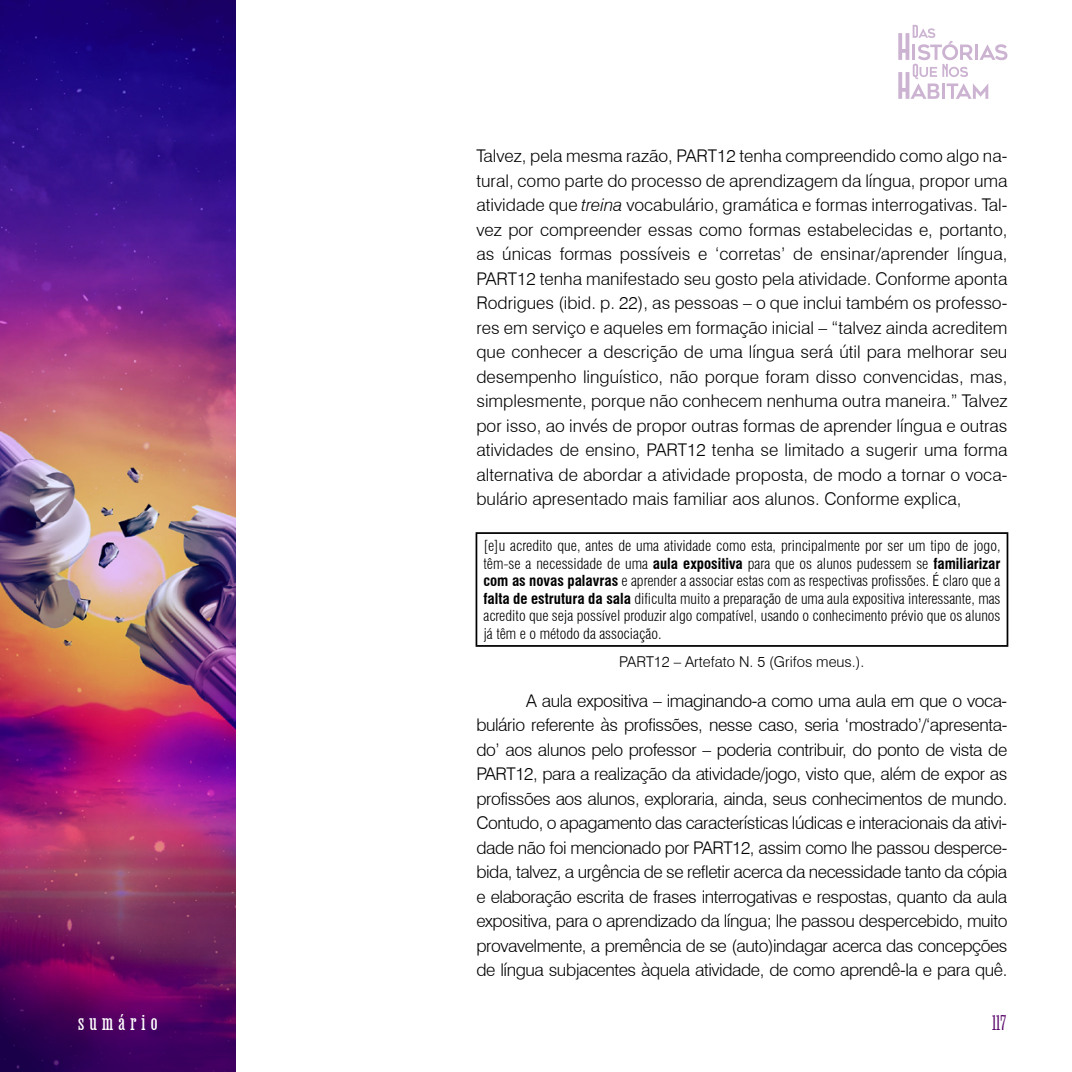
<style>
.page{position:relative;width:1072px;height:1072px;background:#fff}
.page>*{position:absolute;margin:0;border:0;box-sizing:border-box;transform-origin:0 0}
.t1{font:21px "Job Clarendon";letter-spacing:.25em;color:#fff}
.t2{font:300 19.25px "Job Clarendon";color:#540166}
.t3{font:300 17.5px/24.5px "Swiss 721 BT";letter-spacing:-.015em;color:#000;text-align:justify}
.t4{font:300 condensed 14.88px/17.5px "Swiss 721 BT";color:#000;text-align:justify}
.t5{font:300 14.88px "Swiss 721 BT";color:#000}
.s1{font-style:italic}
.s2{font-weight:700}
</style>
<div class="page">
<img style="left:0;top:0;width:236px;height:1071px">
<svg style="left:898px;top:25px;width:109px;height:74px"></svg>
<hr style="left:475px;top:532px;width:533px;height:2px;background:#000">
<hr style="left:475px;top:534px;width:2px;height:111px;background:#000">
<hr style="left:1006px;top:534px;width:2px;height:111px;background:#000">
<hr style="left:475px;top:645px;width:533px;height:2px;background:#000">
<p class="t3" style="left:476px;top:144px;width:532px">Talvez, pela mesma razão, PART12 tenha compreendido como algo na&shy;tural, como parte do processo de aprendizagem da língua, propor uma atividade que <span class="s1">treina</span> vocabulário, gramática e formas interrogativas. Tal&shy;vez por compreender essas como formas estabelecidas e, portanto, as únicas formas possíveis e ‘corretas’ de ensinar/aprender língua, PART12 tenha manifestado seu gosto pela atividade. Conforme aponta Rodrigues (ibid. p. 22), as pessoas – o que inclui também os professo&shy;res em serviço e aqueles em formação inicial – “talvez ainda acreditem que conhecer a descrição de uma língua será útil para melhorar seu desempenho linguístico, não porque foram disso convencidas, mas, simplesmente, porque não conhecem nenhuma outra maneira.” Talvez por isso, ao invés de propor outras formas de aprender língua e outras atividades de ensino, PART12 tenha se limitado a sugerir uma forma alternativa de abordar a atividade proposta, de modo a tornar o voca&shy;bulário apresentado mais familiar aos alunos. Conforme explica,</p>
<p class="t4" style="left:483px;top:537px;width:518px">[e]u acredito que, antes de uma atividade como esta, principalmente por ser um tipo de jogo, têm-se a necessidade de uma <span class="s2">aula expositiva</span> para que os alunos pudessem se <span class="s2">familiarizar com as novas palavras</span> e aprender a associar estas com as respectivas profissões. É claro que a <span class="s2">falta de estrutura da sala</span> dificulta muito a preparação de uma aula expositiva interessante, mas acredito que seja possível produzir algo compatível, usando o conhecimento prévio que os alunos já têm e o método da associação.</p>
<p class="t5" style="left:619px;top:653px;width:247px">PART12 – Artefato N. 5 (Grifos meus.).</p>
<p class="t3" style="left:476px;top:688px;width:532px;text-indent:50px">A aula expositiva – imaginando-a como uma aula em que o voca&shy;bulário referente às profissões, nesse caso, seria ‘mostrado’/‘apresenta&shy;do’ aos alunos pelo professor – poderia contribuir, do ponto de vista de PART12, para a realização da atividade/jogo, visto que, além de expor as profissões aos alunos, exploraria, ainda, seus conhecimentos de mundo.<br>Contudo, o apagamento das características lúdicas e interacionais da ativi&shy;dade não foi mencionado por PART12, assim como lhe passou desperce&shy;bida, talvez, a urgência de se refletir acerca da necessidade tanto da cópia e elaboração escrita de frases interrogativas e respostas, quanto da aula expositiva, para o aprendizado da língua; lhe passou despercebido, muito provavelmente, a premência de se (auto)indagar acerca das concepções de língua subjacentes àquela atividade, de como aprendê-la e para quê.</p>
<p class="t1" style="left:78px;top:1006px;width:81px">sumário</p>
<p class="t2" style="left:992px;top:1009px;width:16px">117</p>
</div>
